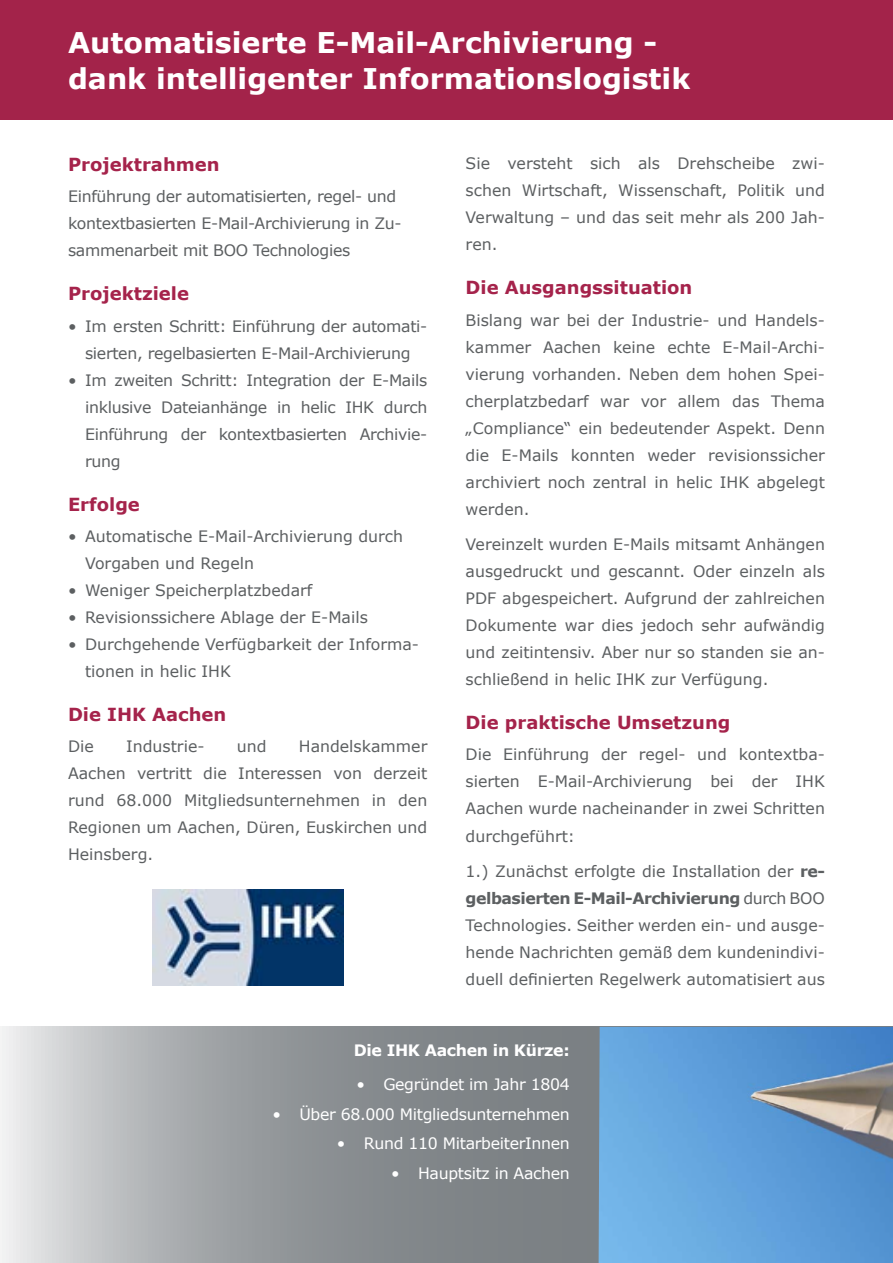
<style>
.page{position:relative;width:893px;height:1263px;background:#fff}
.page>*{position:absolute;margin:0;border:0;box-sizing:border-box;transform-origin:0 0}
.t1{font:700 28.5px/36px "Verdana";color:#fff}
.FT_regular{font:700 18px "Verdana";color:#a5234b}
.FT_regular-2{font:15.75px/27px "Verdana";color:#5c5f61;text-align:justify}
.FT_regular-3{font:15.75px/27px "Verdana";letter-spacing:-.02em;color:#5c5f61}
.Überschrift1{font:15.75px "Verdana";letter-spacing:-.02em;color:#fff}
.Überschrift1-2{font:700 15.75px "Verdana";letter-spacing:-.02em;color:#fff}
.s1{font-weight:700}
</style>
<div class="page">
<svg style="left:0;top:1026px;width:893px;height:237px;background:#9c9fa2"></svg>
<div style="left:0;top:0;width:893px;height:119px;background:#a3234a"></div>
<img style="left:599px;top:1027px;width:294px;height:236px">
<img style="left:152px;top:890px;width:191px;height:95px">
<p class="t1" style="left:68px;top:24px;width:624px">Automatisierte E-Mail-Archivierung - dank intelligenter Informationslogistik</p>
<p class="FT_regular" style="left:68px;top:152px;width:153px">Projektrahmen</p>
<p class="FT_regular-3" style="left:68px;top:183px;width:335px">Einführung der automatisierten, regel- und kontextbasierten E-Mail-Archivierung in Zu&shy;sammenarbeit mit BOO Technologies</p>
<p class="FT_regular" style="left:68px;top:281px;width:122px">Projektziele</p>
<p class="FT_regular-3" style="left:68px;top:312px;width:361px;text-align:center">• Im ersten Schritt: Einführung der automati&shy;sierten, regelbasierten E-Mail-Archivierung</p>
<p class="FT_regular-2" style="left:85px;top:366px;width:344px;text-indent:-17px">• Im zweiten Schritt: Integration der E-Mails inklusive Dateianhänge in helic IHK durch Einführung der kontextbasierten Archivie&shy;rung</p>
<p class="FT_regular" style="left:68px;top:491px;width:73px">Erfolge</p>
<p class="FT_regular-2" style="left:85px;top:522px;width:320px;text-indent:-17px">• Automatische E-Mail-Archivierung durch<br>Vorgaben und Regeln</p>
<p class="FT_regular-2" style="left:68px;top:576px;width:246px">• Weniger Speicherplatzbedarf</p>
<p class="FT_regular-2" style="left:68px;top:603px;width:301px">• Revisionssichere Ablage der E-Mails</p>
<p class="FT_regular-2" style="left:85px;top:630px;width:336px;text-indent:-17px">• Durchgehende Verfügbarkeit der Informa&shy;tionen in helic IHK</p>
<p class="FT_regular" style="left:68px;top:702px;width:160px">Die IHK Aachen</p>
<p class="FT_regular-2" style="left:68px;top:733px;width:27px">Die</p>
<p class="FT_regular-2" style="left:126px;top:733px;width:80px">Industrie-</p>
<p class="FT_regular-2" style="left:237px;top:733px;width:31px">und</p>
<p class="FT_regular-2" style="left:68px;top:733px;width:361px;text-indent:231px">Handelskammer Aachen vertritt die Interessen von derzeit rund 68.000 Mitgliedsunternehmen in den Regionen um Aachen, Düren, Euskirchen und Heinsberg.</p>
<p class="FT_regular-2" style="left:466px;top:150px;width:361px">Sie versteht sich als Drehscheibe zwi&shy;schen Wirtschaft, Wissenschaft, Politik und Verwaltung – und das seit mehr als 200 Jah&shy;ren.</p>
<p class="FT_regular" style="left:466px;top:275px;width:228px">Die Ausgangssituation</p>
<p class="FT_regular-2" style="left:466px;top:306px;width:361px">Bislang war bei der Industrie- und Handels&shy;kammer Aachen keine echte E-Mail-Archi&shy;vierung vorhanden. Neben dem hohen Spei&shy;cherplatzbedarf war vor allem das Thema „Compliance“ ein bedeutender Aspekt. Denn die E-Mails konnten weder revisionssicher archiviert noch zentral in helic IHK abgelegt werden.</p>
<p class="FT_regular-2" style="left:466px;top:531px;width:361px">Vereinzelt wurden E-Mails mitsamt Anhängen ausgedruckt und gescannt. Oder einzeln als PDF abgespeichert. Aufgrund der zahlreichen Dokumente war dies jedoch sehr aufwändig und zeitintensiv. Aber nur so standen sie an&shy;schließend in helic IHK zur Verfügung.</p>
<p class="FT_regular" style="left:466px;top:710px;width:266px">Die praktische Umsetzung</p>
<p class="FT_regular-2" style="left:466px;top:741px;width:361px">Die Einführung der regel- und kontextba&shy;sierten E-Mail-Archivierung bei der IHK Aachen wurde nacheinander in zwei Schritten durchgeführt:</p>
<p class="FT_regular-2" style="left:466px;top:858px;width:361px">1.) Zunächst erfolgte die Installation der <span class="s1">re&shy;gelbasierten E-Mail-Archivierung</span> durch BOO Technologies. Seither werden ein- und ausge&shy;hende Nachrichten gemäß dem kundenindivi&shy;duell definierten Regelwerk automatisiert aus</p>
<p class="Überschrift1-2" style="left:354px;top:1039px;width:218px">Die IHK Aachen in Kürze:</p>
<p class="Überschrift1" style="left:356px;top:1073px;width:215px">• Gegründet im Jahr 1804</p>
<p class="Überschrift1" style="left:272px;top:1103px;width:299px">• Über 68.000 Mitgliedsunternehmen</p>
<p class="Überschrift1" style="left:337px;top:1133px;width:234px">• Rund 110 MitarbeiterInnen</p>
<p class="Überschrift1" style="left:391px;top:1163px;width:180px">• Hauptsitz in Aachen</p>
</div>
